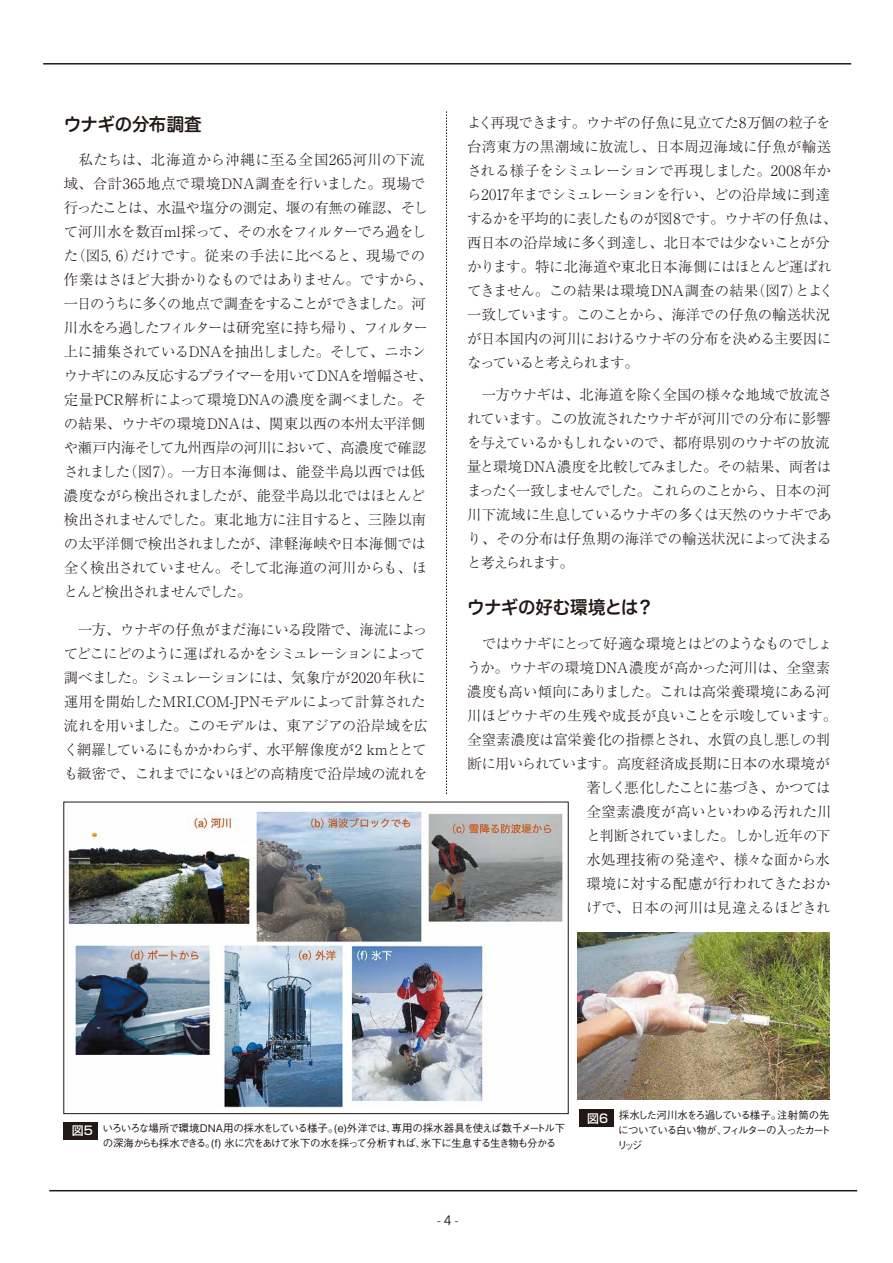
<style>
.page{position:relative;width:893px;height:1263px;background:#fff}
.page>*{position:absolute;margin:0;border:0;box-sizing:border-box;transform-origin:0 0}
.t1{font:18px "Hira Maru Std W6";letter-spacing:-.02em;color:#221815}
.t2{font:300 14.4px/24px "Ryumin Pr 6";letter-spacing:-.03em;color:#221815}
.t3{font:300 14.4px "Ryumin Pr 6";letter-spacing:-.01em;color:#221815}
.t4{font:300 14.4px "Ryumin Pr 6";letter-spacing:-.07em;color:#221815}
.t5{font:300 14.4px "Ryumin Pr 6";letter-spacing:.005em;color:#221815}
.t6{font:300 14.4px "Ryumin Pr 6";letter-spacing:-.06em;color:#221815}
.t7{font:300 14.4px "Ryumin Pr 6";letter-spacing:-.005em;color:#221815}
.t8{font:300 14.4px "Ryumin Pr 6";letter-spacing:.01em;color:#221815}
.t9{font:13.5px "Avenir Next";color:#221815}
.t10{font:500 10.5px/15px "Gothic BBB Pr 6 N";letter-spacing:-.085em;color:#221815}
.s1{font-family:"Shin Go Pr 6 N";font-size:12px;color:#fff}
</style>
<div class="page">
<svg style="left:446px;top:111px;width:1px;height:683px"></svg>
<div style="left:64px;top:1122px;width:34px;height:18px;background:#221815"></div>
<div style="left:579px;top:1109px;width:34px;height:18px;background:#221815"></div>
<img style="left:66px;top:811px;width:497px;height:297px">
<div style="left:64px;top:802px;width:504px;height:312px;border:1px solid #221815"></div>
<img style="left:578px;top:933px;width:252px;height:167px">
<hr style="left:49px;top:1190px;width:808px;height:1px;background:#221815">
<hr style="left:43px;top:63px;width:808px;height:2px;background:#221815">
<p class="t1" style="left:64px;top:110px;width:139px">ウナギの分布調査</p>
<p class="t2" style="left:64px;top:147px;width:370px;text-indent:15px">私たちは、北海道から沖縄に至る全国265河川の下流域、合計365地点で環境DNA調査を行いました。現場で行ったことは、水温や塩分の測定、堰の有無の確認、そして河川水を数百ml採って、その水をフィルターでろ過をした（図5, 6）だけです。従来の手法に比べると、現場での作業はさほど大掛かりなものではありません。ですから、一日のうちに多くの地点で調査をすることができました。河川水をろ過したフィルターは研究室に持ち帰り、フィルター上に捕集されているDNAを抽出しました。そして、ニホンウナギにのみ反応するプライマーを用いてDNAを増幅させ、定量PCR解析によって環境DNAの濃度を調べました。その結果、ウナギの環境DNAは、関東以西の本州太平洋側や瀬戸内海そして九州西岸の河川において、高濃度で確認されました（図7）。一方日本海側は、能登半島以西では低濃度ながら検出されましたが、能登半島以北ではほとんど検出されませんでした。東北地方に注目すると、三陸以南の太平洋側で検出されましたが、津軽海峡や日本海側では全く検出されていません。そして北海道の河川からも、ほとんど検出されませんでした。</p>
<p class="t2" style="left:64px;top:617px;width:366px">　一方、ウナギの仔魚がまだ海にいる段階で、海流によってどこにどのように運ばれるかをシミュレーションによって調べました。シミュレーションには、気象庁が2020年秋に運用を開始したMRI.COM-JPNモデルによって計算された流れを用いました。このモデルは、東アジアの沿岸域を広く網羅しているにもかかわらず、水平解像度が2 kmととても緻密で、これまでにないほどの高精度で沿岸域の流れを</p>
<p class="t2" style="left:467px;top:110px;width:371px">よく再現できます。ウナギの仔魚に見立てた8万個の粒子を台湾東方の黒潮域に放流し、日本周辺海域に仔魚が輸送される様子をシミュレーションで再現しました。2008年から2017年までシミュレーションを行い、どの沿岸域に到達するかを平均的に表したものが図8です。ウナギの仔魚は、西日本の沿岸域に多く到達し、北日本では少ないことが分かります。特に北海道や東北日本海側にはほとんど運ばれてきません。この結果は環境DNA調査の結果（図7）とよく一致しています。このことから、海洋での仔魚の輸送状況が日本国内の河川におけるウナギの分布を決める主要因になっていると考えられます。</p>
<p class="t2" style="left:467px;top:382px;width:366px">　一方ウナギは、北海道を除く全国の様々な地域で放流されています。この放流されたウナギが河川での分布に影響を与えているかもしれないので、都府県別のウナギの放流量と環境DNA濃度を比較してみました。その結果、両者はまったく一致しませんでした。これらのことから、日本の河川下流域に生息しているウナギの多くは天然のウナギであり、その分布は仔魚期の海洋での輸送状況によって決まると考えられます。</p>
<p class="t1" style="left:467px;top:594px;width:188px">ウナギの好む環境とは？</p>
<p class="t6" style="left:467px;top:632px;width:367px">　ではウナギにとって好適な環境とはどのようなものでしょ</p>
<p class="t3" style="left:467px;top:656px;width:364px">うか。ウナギの環境DNA濃度が高かった河川は、全窒素</p>
<p class="t2" style="left:467px;top:678px;width:365px">濃度も高い傾向にありました。これは高栄養環境にある河</p>
<p class="t7" style="left:467px;top:704px;width:371px">川ほどウナギの生残や成長が良いことを示唆しています。</p>
<p class="t2" style="left:467px;top:726px;width:365px">全窒素濃度は富栄養化の指標とされ、水質の良し悪しの判</p>
<p class="t2" style="left:467px;top:750px;width:364px">断に用いられています。高度経済成長期に日本の水環境が</p>
<p class="t4" style="left:586px;top:776px;width:246px">著しく悪化したことに基づき、かつては</p>
<p class="t8" style="left:586px;top:800px;width:247px">全窒素濃度が高いといわゆる汚れた川</p>
<p class="t4" style="left:586px;top:824px;width:246px">と判断されていました。しかし近年の下</p>
<p class="t5" style="left:586px;top:848px;width:245px">水処理技術の発達や、様々な面から水</p>
<p class="t5" style="left:586px;top:872px;width:245px">環境に対する配慮が行われてきたおか</p>
<p class="t3" style="left:586px;top:896px;width:246px">げで、日本の河川は見違えるほどきれ</p>
<p class="t10" style="left:103px;top:1120px;width:464px;text-indent:-31px"><span class="s1">図5</span> いろいろな場所で環境DNA用の採水をしている様子。(e)外洋では、専用の採水器具を使えば数千メートル下の深海からも採水できる。(f) 氷に穴をあけて氷下の水を採って分析すれば、氷下に生息する生き物も分かる</p>
<p class="t10" style="left:617px;top:1107px;width:215px;text-align:justify;text-indent:-30px"><span class="s1">図6</span> 採水した河川水をろ過している様子。注射筒の先についている白い物が、フィルターの入ったカートリッジ</p>
<p class="t9" style="left:437px;top:1209px;width:23px">-4-</p>
</div>
